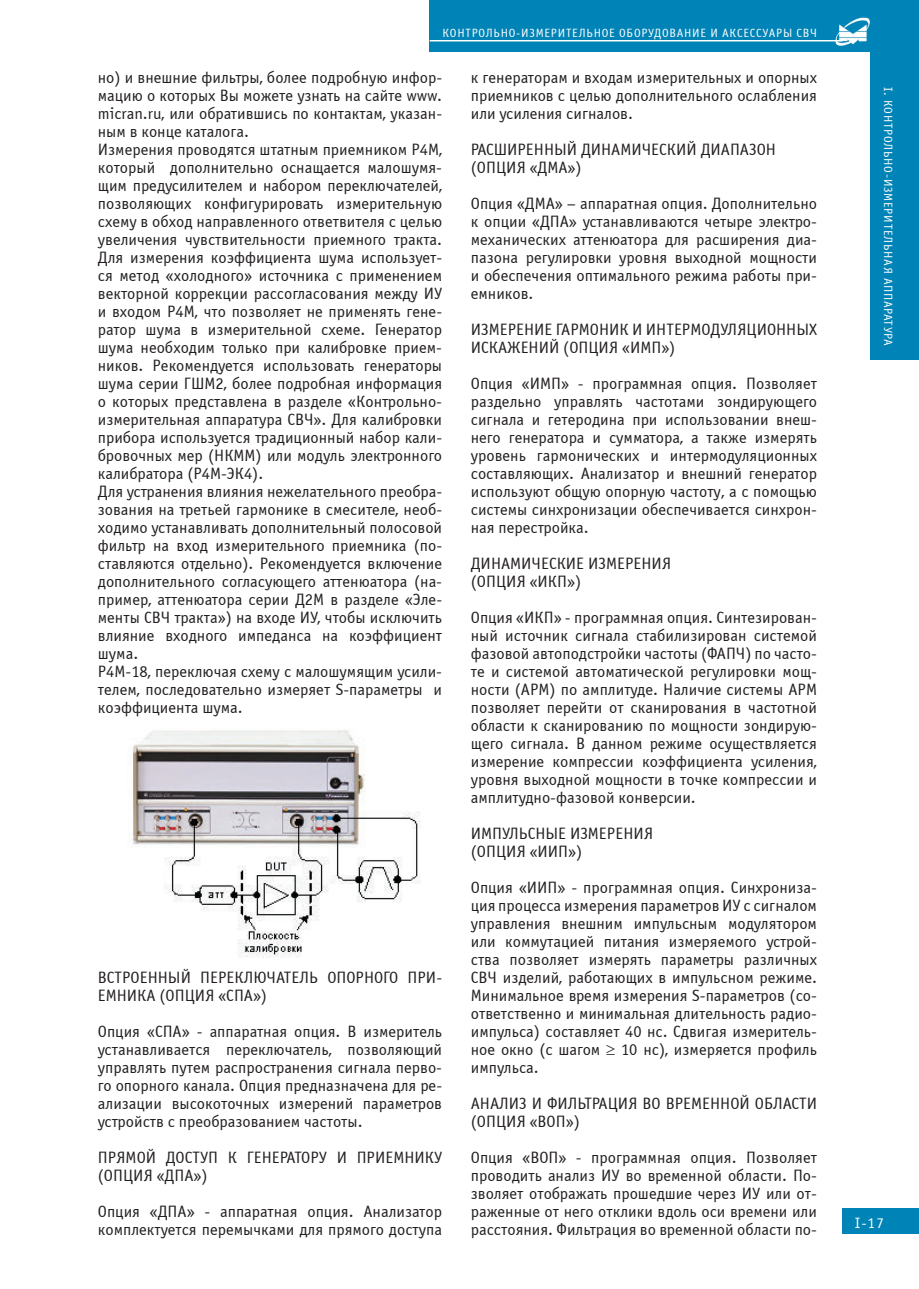
<style>
.page{position:relative;width:919px;height:1289px;background:#fff}
.page>*{position:absolute;margin:0;border:0;box-sizing:border-box;transform-origin:0 0}
.t1{font:16.5px/18px "Officina Sans Win C";color:#231f20}
.t2{font:15px "Officina Sans Win C";color:#fff}
.t3{font:12px "Officina Sans Win C";letter-spacing:.06em;color:#fff}
</style>
<div class="page">
<div style="left:842px;top:1208px;width:76px;height:25px;background:#0083b6"></div>
<div style="left:870px;top:44px;width:48px;height:315px;background:#0083b6"></div>
<div style="left:429px;top:1px;width:489px;height:51px;background:#0083b6"></div>
<img style="left:835px;top:18px;width:35px;height:28px">
<hr style="left:429px;top:40px;width:413px;height:1px;background:#fff">
<img style="left:133px;top:730px;width:288px;height:228px">
<p class="t3" style="left:442px;top:26px;width:16px">КОНТРОЛЬНО</p>
<p class="t3" style="left:516px;top:26px;width:14px">-ИЗМЕРИТЕЛЬНОЕ</p>
<p class="t3" style="left:619px;top:26px;width:66px">ОБОРУДОВАНИЕ</p>
<p class="t3" style="left:710px;top:26px;width:55px">И АКСЕССУАР</p>
<p class="t3" style="left:783px;top:26px;width:35px">Ы СВЧ</p>
<p class="t1" style="left:98px;top:68px;width:346px">но) и внешние фильтры, более подробную инфор&shy;мацию о которых Вы можете узнать на сайте www. micran.ru, или обратившись по контактам, указан&shy;ным в конце каталога.<br>Измерения проводятся штатным приемником Р4М, который дополнительно оснащается малошумя&shy;щим предусилителем и набором переключателей, позволяющих конфигурировать измерительную схему в обход направленного ответвителя с целью увеличения чувствительности приемного тракта.<br>Для измерения коэффициента шума использует&shy;ся метод «холодного» источника с применением векторной коррекции рассогласования между ИУ и входом Р4М, что позволяет не применять гене&shy;ратор шума в измерительной схеме. Генератор шума необходим только при калибровке прием&shy;ников. Рекомендуется использовать генераторы шума серии ГШМ2, более подробная информация о которых представлена в разделе «Контрольно&shy;измерительная аппаратура СВЧ». Для калибровки прибора используется традиционный набор кали&shy;бровочных мер (Н КММ) или модуль электронного калибратора (Р4М-ЭК4).<br>Для устранения влияния нежелательного преобра&shy;зования на третьей гармонике в смесителе, необ&shy;ходимо устанавливать дополнительный полосовой фильтр на вход измерительного приемника (по&shy;ставляются отдельно). Рекомендуется включение дополнительного согласующего аттенюатора (на&shy;пример, аттенюатора серии Д2М в разделе «Эле&shy;менты СВЧ тракта») на входе ИУ, чтобы исключить влияние входного импеданса на коэффициент шума.<br>Р4М-18, переключая схему с малошумящим усили&shy;телем, последовательно измеряет S-параметры и коэффициента шума.</p>
<p class="t1" style="left:98px;top:968px;width:82px">Встроенный</p>
<p class="t1" style="left:98px;top:968px;width:346px;text-indent:102px">переключатель опорного при&shy;емника (опция «СПА»)</p>
<p class="t1" style="left:98px;top:1022px;width:346px;text-align:justify">Опция «СПА» - аппаратная опция. В измеритель устанавливается переключатель, позволяющий управлять путем распространения сигнала перво&shy;го опорного канала. Опция предназначена для ре&shy;ализации высокоточных измерений параметров устройств с преобразованием частоты.</p>
<p class="t1" style="left:98px;top:1148px;width:346px">П рямой доступ к генератору и приемнику (опция «ДПА»)</p>
<p class="t1" style="left:98px;top:1202px;width:346px">Опция «ДПА» - аппаратная опция. Анализатор комплектуется перемычками для прямого доступа</p>
<p class="t1" style="left:471px;top:68px;width:348px;text-align:justify">к генераторам и входам измерительных и опорных приемников с целью дополнительного ослабления или усиления сигналов.</p>
<p class="t1" style="left:471px;top:140px;width:306px">Расш иренный динамич еский диапазон (опция «ДМА»)</p>
<p class="t1" style="left:471px;top:194px;width:348px;text-align:justify">Опция «ДМА» – аппаратная опция. Дополнительно к опции «ДПА» устанавливаются четыре электро&shy;механических аттенюатора для расширения диа&shy;пазона регулировки уровня выходной мощности и обеспечения оптимального режима работы при&shy;емников.</p>
<p class="t1" style="left:471px;top:320px;width:336px">Измерение гармоник и интермодуляционных искажений (опция «ИМП</p>
<p class="t1" style="left:661px;top:338px;width:16px">»)</p>
<p class="t1" style="left:471px;top:374px;width:70px">Опция «ИМП</p>
<p class="t1" style="left:471px;top:374px;width:348px;text-align:justify;text-indent:90px">» - программная опция. Позволяет раздельно управлять частотами зондирующего сигнала и гетеродина при использовании внеш&shy;него генератора и сумматора, а также измерять уровень гармонических и интермодуляционных составляющих. Анализатор и внешний генератор используют общую опорную частоту, а с помощью системы синхронизации обеспечивается синхрон&shy;ная перестройка.</p>
<p class="t1" style="left:471px;top:554px;width:202px">Динамич еские измерения (опция «И КП»)</p>
<p class="t1" style="left:471px;top:608px;width:347px">Опция «И КП» - программная опция. Синтезирован&shy;ный источник сигнала стабилизирован системой фазовой автоподстройки частоты (ФАП Ч) по часто&shy;те и системой автоматической регулировки мощ&shy;ности (АРМ) по амплитуде. Наличие системы АРМ позволяет перейти от сканирования в частотной области к сканированию по мощности зондирую&shy;щего сигнала. В данном режиме осуществляется измерение компрессии коэффициента усиления, уровня выходной мощности в точке компрессии и амплитудно-фазовой конверсии.</p>
<p class="t1" style="left:471px;top:825px;width:184px">Импульсны е измерения (опция «ИИП</p>
<p class="t1" style="left:568px;top:843px;width:16px">»)</p>
<p class="t1" style="left:471px;top:879px;width:348px;text-align:justify;text-indent:87px">» - программная опция. Синхрониза&shy;ция процесса измерения параметров ИУ с сигналом управления внешним импульсным модулятором или коммутацией питания измеряемого устрой&shy;ства позволяет измерять параметры различных СВЧ изделий, работающих в импульсном режиме.<br>Минимальное время измерения S-параметров (со&shy;ответственно и минимальная длительность радио&shy;импульса) составляет 40 нс. Сдвигая измеритель&shy;ное окно (с шагом ≥ 10 нс), измеряется профиль импульса.</p>
<p class="t1" style="left:471px;top:1095px;width:347px">Анализ и фильтрация во временной области (опция «ВОП»)</p>
<p class="t1" style="left:471px;top:1149px;width:348px;text-align:justify">Опция «ВОП» - программная опция. Позволяет проводить анализ ИУ во временной области. П о&shy;зволяет отображать прошедшие через ИУ или от&shy;раженные от него отклики вдоль оси времени или расстояния. Фильтрация во временной области по-</p>
<p class="t1" style="left:471px;top:879px;width:67px">Опция «ИИП</p>
<p class="t3" style="left:894px;top:87px;width:260px;rotate:90deg">I. Контрольно-измерительная аппаратура</p>
<p class="t2" style="left:854px;top:1214px;width:31px">I-17</p>
</div>
